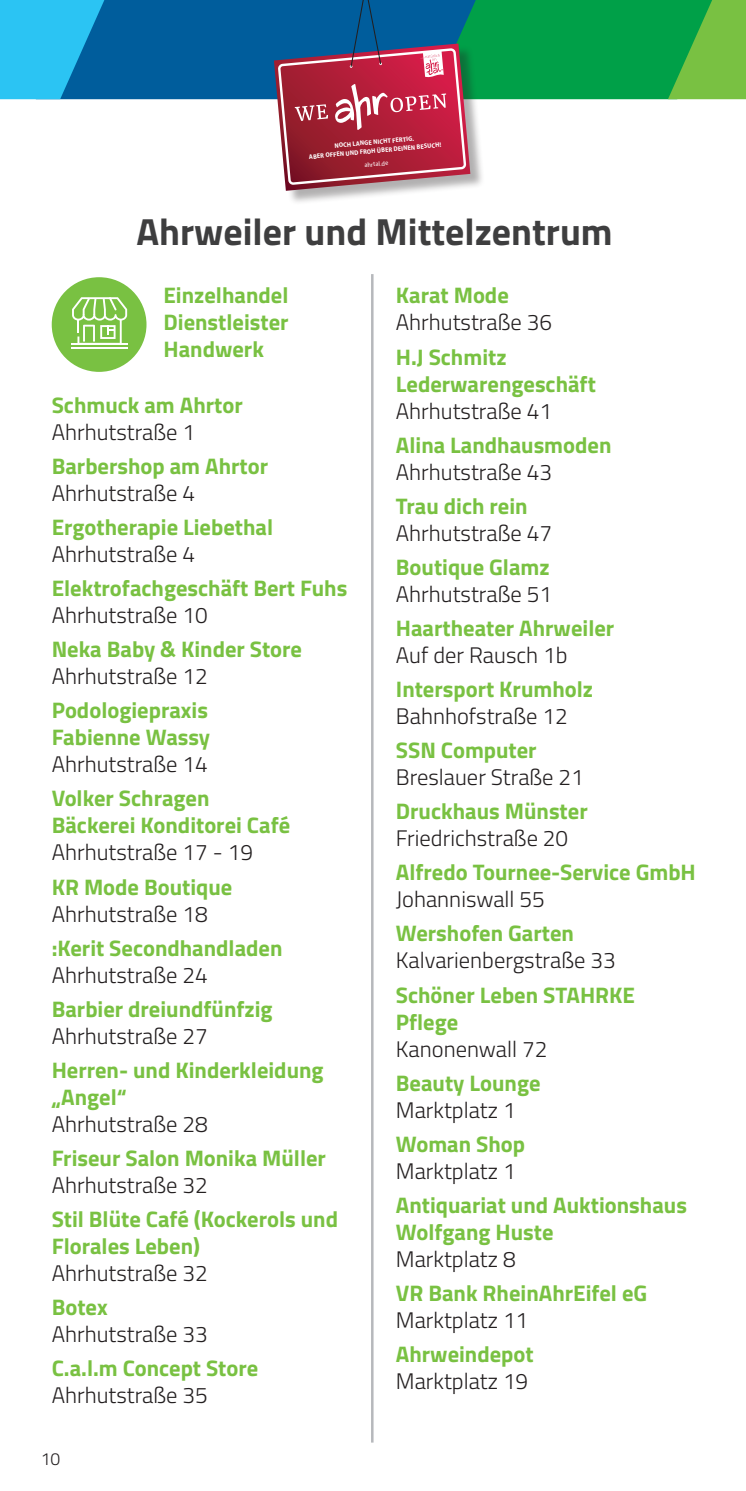
<style>
.page{position:relative;width:746px;height:1491px;background:#fff}
.page>*{position:absolute;margin:0;border:0;box-sizing:border-box;transform-origin:0 0}
.t1{font:700 37.75px "Cairo";color:#3e3e3f}
.t2{font:700 22.5px/27px "Cairo";color:#79c142}
.t3{font:300 22.5px "Cairo";color:#231f20}
.t4{font:300 17.5px "Cairo";color:#231f20}
.t5{font:700 semi-condensed 6.5px/8.8px "Myriad Pro";color:#fff;text-align:center}
.t6{font:semi-condensed 6.5px "Myriad Pro";color:#fff}
</style>
<div class="page">
<div style="left:110px;top:0;width:164px;height:99px;background:#005d9c"></div>
<hr style="left:371px;top:274px;width:2px;height:1168px;background:#b6b8bc">
<div style="left:52px;top:277px;width:94px;height:95px;background:#79c142;border-radius:50%"></div>
<hr style="left:71px;top:343px;width:57px;height:2px;background:#fff">
<hr style="left:71px;top:347px;width:57px;height:2px;background:#fff">
<svg style="left:72px;top:297px;width:55px;height:46px"></svg>
<div style="left:275px;top:46px;width:210px;height:160px;background:#231f20;opacity:.35"></div>
<svg style="left:0;top:0;width:110px;height:99px;background:#20aadd"></svg>
<svg style="left:274px;top:0;width:472px;height:191px"></svg>
<p class="t5" style="left:308px;top:143px;width:134px;rotate:-5deg">NOCH LANGE NICHT FERTIG.<br>ABER OFFEN UND FROH ÜBER DEINEN BESUCH!</p>
<p class="t6" style="left:364px;top:161px;width:25px;rotate:-5deg">ahrtal.de</p>
<h1 class="t1" style="left:136px;top:201px;width:477px">Ahrweiler und Mittelzentrum</h1>
<p class="t2" style="left:163px;top:281px;width:126px;text-align:justify">Einzelhandel Dienstleister Handwerk</p>
<p class="t2" style="left:52px;top:391px;width:192px">Schmuck am Ahrtor</p>
<p class="t3" style="left:52px;top:416px;width:145px">Ahrhutstraße 1</p>
<p class="t2" style="left:52px;top:452px;width:218px">Barbershop am Ahrtor</p>
<p class="t3" style="left:52px;top:477px;width:145px">Ahrhutstraße 4</p>
<p class="t2" style="left:52px;top:513px;width:223px">Ergotherapie Liebethal</p>
<p class="t3" style="left:52px;top:538px;width:145px">Ahrhutstraße 4</p>
<p class="t2" style="left:52px;top:575px;width:297px">Elektrofachgeschäft Bert Fuhs</p>
<p class="t3" style="left:52px;top:599px;width:157px">Ahrhutstraße 10</p>
<p class="t2" style="left:52px;top:636px;width:252px">Neka Baby &amp; Kinder Store</p>
<p class="t3" style="left:52px;top:660px;width:157px">Ahrhutstraße 12</p>
<p class="t2" style="left:52px;top:697px;width:160px">Podologiepraxis<br>Fabienne Wassy</p>
<p class="t3" style="left:52px;top:748px;width:157px">Ahrhutstraße 14</p>
<p class="t2" style="left:52px;top:785px;width:240px">Volker Schragen<br>Bäckerei Konditorei Café</p>
<p class="t3" style="left:52px;top:836px;width:203px">Ahrhutstraße 17 - 19</p>
<p class="t2" style="left:52px;top:873px;width:182px">KR Mode Boutique</p>
<p class="t3" style="left:52px;top:897px;width:157px">Ahrhutstraße 18</p>
<p class="t2" style="left:52px;top:934px;width:232px">:Kerit Secondhandladen</p>
<p class="t3" style="left:52px;top:958px;width:157px">Ahrhutstraße 24</p>
<p class="t2" style="left:52px;top:995px;width:222px">Barbier dreiundfünfzig</p>
<p class="t3" style="left:52px;top:1019px;width:157px">Ahrhutstraße 27</p>
<p class="t2" style="left:52px;top:1056px;width:273px">Herren- und Kinderkleidung „Angel“</p>
<p class="t3" style="left:52px;top:1107px;width:157px">Ahrhutstraße 28</p>
<p class="t2" style="left:52px;top:1144px;width:275px">Friseur Salon Monika Müller</p>
<p class="t3" style="left:52px;top:1169px;width:157px">Ahrhutstraße 32</p>
<p class="t2" style="left:52px;top:1205px;width:288px">Stil Blüte Café (Kockerols und<br>Florales Leben)</p>
<p class="t3" style="left:52px;top:1257px;width:157px">Ahrhutstraße 32</p>
<p class="t2" style="left:52px;top:1293px;width:58px">Botex</p>
<p class="t3" style="left:52px;top:1318px;width:157px">Ahrhutstraße 33</p>
<p class="t2" style="left:52px;top:1355px;width:208px">C.a.l.m Concept Store</p>
<p class="t3" style="left:52px;top:1379px;width:157px">Ahrhutstraße 35</p>
<p class="t4" style="left:41px;top:1446px;width:21px">10</p>
<p class="t2" style="left:395px;top:282px;width:114px">Karat Mode</p>
<p class="t3" style="left:395px;top:306px;width:157px">Ahrhutstraße 36</p>
<p class="t2" style="left:395px;top:343px;width:201px">H.J Schmitz<br>Lederwarengeschäft</p>
<p class="t3" style="left:395px;top:394px;width:157px">Ahrhutstraße 41</p>
<p class="t2" style="left:395px;top:431px;width:217px">Alina Landhausmoden</p>
<p class="t3" style="left:395px;top:455px;width:157px">Ahrhutstraße 43</p>
<p class="t2" style="left:395px;top:492px;width:133px">Trau dich rein</p>
<p class="t3" style="left:395px;top:516px;width:157px">Ahrhutstraße 47</p>
<p class="t2" style="left:395px;top:553px;width:155px">Boutique Glamz</p>
<p class="t3" style="left:395px;top:578px;width:157px">Ahrhutstraße 51</p>
<p class="t2" style="left:395px;top:614px;width:220px">Haartheater Ahrweiler</p>
<p class="t3" style="left:395px;top:639px;width:173px">Auf der Rausch 1b</p>
<p class="t2" style="left:395px;top:675px;width:198px">Intersport Krumholz</p>
<p class="t3" style="left:395px;top:700px;width:173px">Bahnhofstraße 12</p>
<p class="t2" style="left:395px;top:737px;width:142px">SSN Computer</p>
<p class="t3" style="left:395px;top:761px;width:189px">Breslauer Straße 21</p>
<p class="t2" style="left:395px;top:798px;width:193px">Druckhaus Münster</p>
<p class="t3" style="left:395px;top:822px;width:174px">Friedrichstraße 20</p>
<p class="t2" style="left:395px;top:859px;width:301px">Alfredo Tournee-Service GmbH</p>
<p class="t3" style="left:395px;top:883px;width:150px">Johanniswall 55</p>
<p class="t2" style="left:395px;top:920px;width:179px">Wershofen Garten</p>
<p class="t3" style="left:395px;top:944px;width:221px">Kalvarienbergstraße 33</p>
<p class="t2" style="left:395px;top:981px;width:240px">Schöner Leben STAHRKE<br>Pflege</p>
<p class="t3" style="left:395px;top:1032px;width:153px">Kanonenwall 72</p>
<p class="t2" style="left:395px;top:1069px;width:146px">Beauty Lounge</p>
<p class="t3" style="left:395px;top:1093px;width:121px">Marktplatz 1</p>
<p class="t2" style="left:395px;top:1130px;width:131px">Woman Shop</p>
<p class="t3" style="left:395px;top:1154px;width:121px">Marktplatz 1</p>
<p class="t2" style="left:395px;top:1191px;width:292px">Antiquariat und Auktionshaus<br>Wolfgang Huste</p>
<p class="t3" style="left:395px;top:1242px;width:121px">Marktplatz 8</p>
<p class="t2" style="left:395px;top:1279px;width:253px">VR Bank RheinAhrEifel eG</p>
<p class="t3" style="left:395px;top:1304px;width:134px">Marktplatz 11</p>
<p class="t2" style="left:395px;top:1340px;width:139px">Ahrweindepot</p>
<p class="t3" style="left:395px;top:1365px;width:134px">Marktplatz 19</p>
</div>
